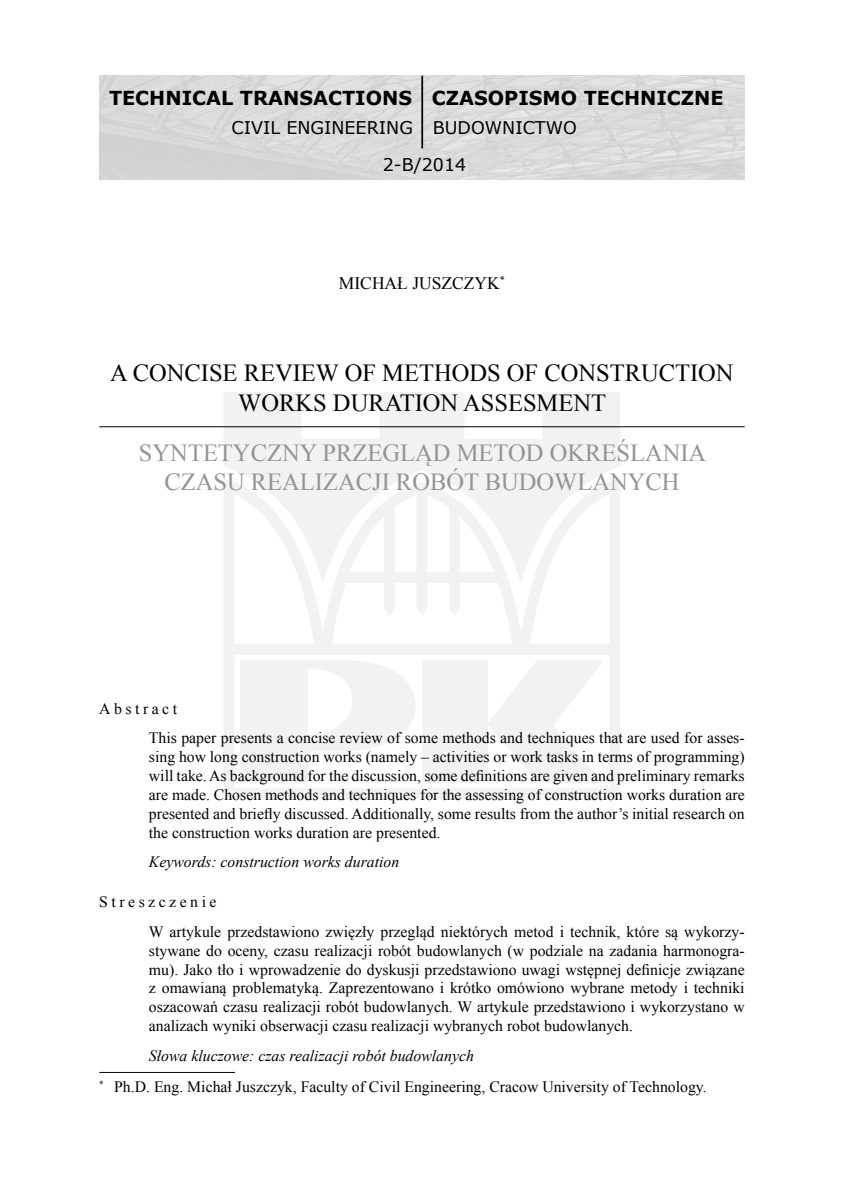
<style>
.page{position:relative;width:844px;height:1191px;background:#fff}
.page>*{position:absolute;margin:0;border:0;box-sizing:border-box;transform-origin:0 0}
.tytul_artukulu_angie{font:24.5px/29.4px "Times New Roman";color:#949494;text-align:center}
.tytul_artykulu{font:24.5px/29.4px "Times New Roman";color:#000;text-align:center}
.t1{font:700 19.25px "Verdana";color:#000}
.t2{font:17.5px "Verdana";color:#000}
.autor{font:17.5px "Times New Roman";color:#000}
.streszczenie_tekst{font:15.75px/18.9px "Times New Roman";color:#000;text-align:justify}
.przypis_cz{font:15.75px "Times New Roman";color:#000}
.slowa_kluczowe{font:italic 15.75px "Times New Roman";color:#000}
.streszczenie{font:15.75px "Times New Roman";letter-spacing:.22em;color:#000}
</style>
<div class="page">
<svg style="left:223px;top:392px;width:397px;height:407px;fill:#f1f2f1"></svg>
<hr style="left:99px;top:1072px;width:136px;height:1px;background:#000">
<img style="left:99px;top:76px;width:645px;height:104px">
<hr style="left:421px;top:76px;width:2px;height:72px;background:#000">
<hr style="left:99px;top:426px;width:645px;height:1px;background:#000">
<p class="t1" style="left:109px;top:85px;width:304px">TECHNICAL TRANSACTIONS</p>
<p class="t2" style="left:231px;top:115px;width:183px">CIVIL ENGINEERING</p>
<p class="t2" style="left:382px;top:152px;width:85px">2-B/2014</p>
<p class="t1" style="left:432px;top:85px;width:293px">CZASOPISMO TECHNICZNE</p>
<p class="t2" style="left:432px;top:115px;width:145px">BUDOWNICTWO</p>
<p class="autor" style="left:339px;top:271px;width:168px">MICHAŁ JUSZCZYK<sup>*</sup></p>
<p class="tytul_artykulu" style="left:110px;top:358px;width:624px">A CONCISE REVIEW OF METHODS OF CONSTRUCTION<br>WORKS DURATION ASSESMENT</p>
<p class="tytul_artukulu_angie" style="left:139px;top:438px;width:568px">SYNTETYCZNY PRZEGLĄD METOD OKREŚLANIA<br>CZASU REALIZACJI ROBÓT BUDOWLANYCH</p>
<p class="streszczenie" style="left:99px;top:698px;width:79px">Abstract</p>
<p class="streszczenie_tekst" style="left:149px;top:728px;width:597px">This paper presents a concise review of some methods and techniques that are used for asses&shy;sing how long construction works (namely – activities or work tasks in terms of programming) will take. As background for the discussion, some definitions are given and preliminary remarks are made. Chosen methods and techniques for the assessing of construction works duration are presented and briefly discussed. Additionally, some results from the author’s initial research on the construction works duration are presented.</p>
<p class="slowa_kluczowe" style="left:149px;top:851px;width:252px">Keywords: construction works duration</p>
<p class="streszczenie" style="left:99px;top:891px;width:119px">Streszczenie</p>
<p class="streszczenie_tekst" style="left:149px;top:921px;width:597px">W artykule przedstawiono zwięzły przegląd niektórych metod i technik, które są wykorzy&shy;stywane do oceny, czasu realizacji robót budowlanych (w podziale na zadania harmonogra&shy;mu). Jako tło i wprowadzenie do dyskusji przedstawiono uwagi wstępnej definicje związane z omawianą problematyką. Zaprezentowano i krótko omówiono wybrane metody i techniki oszacowań czasu realizacji robót budowlanych. W artykule przedstawiono i wykorzystano w analizach wyniki obserwacji czasu realizacji wybranych robot budowlanych.</p>
<p class="slowa_kluczowe" style="left:149px;top:1044px;width:326px">Słowa kluczowe: czas realizacji robót budowlanych</p>
<p class="przypis_cz" style="left:99px;top:1076px;width:608px"><sup>*</sup> Ph.D. Eng. Michał Juszczyk, Faculty of Civil Engineering, Cracow University of Technology.</p>
</div>
